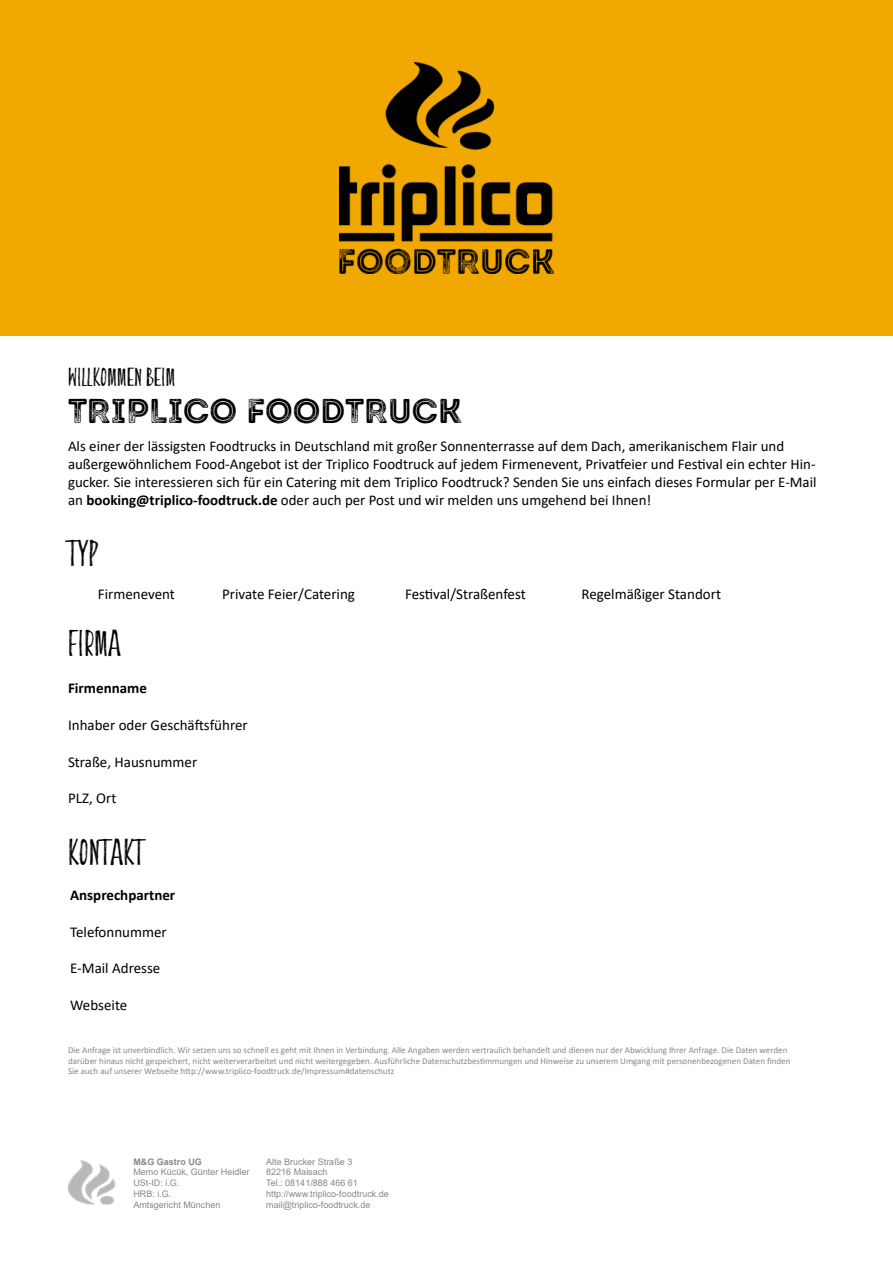
<style>
.page{position:relative;width:893px;height:1263px;background:#fff}
.page>*{position:absolute;margin:0;border:0;box-sizing:border-box;transform-origin:0 0}
.t1{font:34.5px "Intro Rust G Base 2 Line";color:#000}
.t2{font:15px "Calibri";color:#000}
.t3{font:700 15px "Calibri";color:#000}
.t4{font:15px "Indulgence Caps";color:#000}
.t5{font:14.85px/17.9px "Calibri";color:#000}
.t6{font:10.5px "Indulgence Caps";color:#000}
.t7{font:9px/10.8px "Calibri";color:#87888a}
.t8{font:9px/10.8px "Arial";color:#87888a}
.t9{font:700 9px "Arial";color:#87888a}
.s1{font-weight:700}
</style>
<div class="page">
<div style="left:0;top:0;width:893px;height:336px;background:#f1a800"></div>
<img style="left:339px;top:63px;width:215px;height:210px">
<img style="left:67px;top:1160px;width:49px;height:45px">
<p class="t6" style="left:68px;top:376px;width:109px">WILLKOMMEN BEIM</p>
<h1 class="t1" style="left:68px;top:388px;width:396px">TRIPLICO FOODTRUCK</h1>
<p class="t5" style="left:68px;top:437px;width:750px">Als einer der lässigsten Foodtrucks in Deutschland mit großer Sonnenterrasse auf dem Dach, amerikanischem Flair und außergewöhnlichem Food-Angebot ist der Triplico Foodtruck auf jedem Firmenevent, Privatfeier und Festival ein echter Hin&shy;gucker. Sie interessieren sich für ein Catering mit dem Triplico Foodtruck? Senden Sie uns einfach dieses Formular per E-Mail an <span class="s1">booking@triplico-foodtruck.de</span> oder auch per Post und wir melden uns umgehend bei Ihnen!</p>
<h2 class="t4" style="left:68px;top:552px;width:32px">TYP</h2>
<h2 class="t2" style="left:98px;top:584px;width:79px">Firmenevent</h2>
<h2 class="t2" style="left:222px;top:584px;width:134px">Private Feier/Catering</h2>
<h2 class="t2" style="left:405px;top:584px;width:122px">Festival/Straßenfest</h2>
<h2 class="t2" style="left:581px;top:584px;width:141px">Regelmäßiger Standort</h2>
<h2 class="t4" style="left:68px;top:642px;width:55px">FIRMA</h2>
<h2 class="t3" style="left:68px;top:678px;width:80px">Firmenname</h2>
<h2 class="t2" style="left:68px;top:715px;width:181px">Inhaber oder Geschäftsführer</h2>
<h2 class="t2" style="left:68px;top:751px;width:131px">Straße, Hausnummer</h2>
<h2 class="t2" style="left:68px;top:788px;width:50px">PLZ, Ort</h2>
<h2 class="t4" style="left:68px;top:851px;width:78px">KONTAKT</h2>
<h2 class="t3" style="left:70px;top:885px;width:107px">Ansprechpartner</h2>
<h2 class="t2" style="left:70px;top:921px;width:98px">Telefonnummer</h2>
<h2 class="t2" style="left:70px;top:958px;width:92px">E-Mail Adresse</h2>
<h2 class="t2" style="left:70px;top:994px;width:59px">Webseite</h2>
<p class="t7" style="left:68px;top:1044px;width:724px">Die Anfrage ist unverbindlich. Wir setzen uns so schnell es geht mit Ihnen in Verbindung. Alle Angaben werden vertraulich behandelt und dienen nur der Abwicklung Ihrer Anfrage. Die Daten werden darüber hinaus nicht gespeichert, nicht weiterverarbeitet und nicht weitergegeben. Ausführliche Datenschutzbestimmungen und Hinweise zu unserem Umgang mit personenbezogenen Daten finden<br>Sie auch auf unserer Webseite http://www.triplico-foodtruck.de/Impressum#datenschutz</p>
<p class="t9" style="left:133px;top:1155px;width:70px">M&amp;G Gastro UG</p>
<p class="t8" style="left:133px;top:1167px;width:118px">Memo Kücük, Günter Heidler<br>USt-ID: i.G.<br>HRB: i.G.<br>Amtsgericht München</p>
<p class="t8" style="left:266px;top:1156px;width:124px">Alte Brucker Straße 3<br>82216 Maisach<br>Tel.: 08141/888 466 61 http://www.triplico-foodtruck.de mail@triplico-foodtruck.de</p>
</div>
